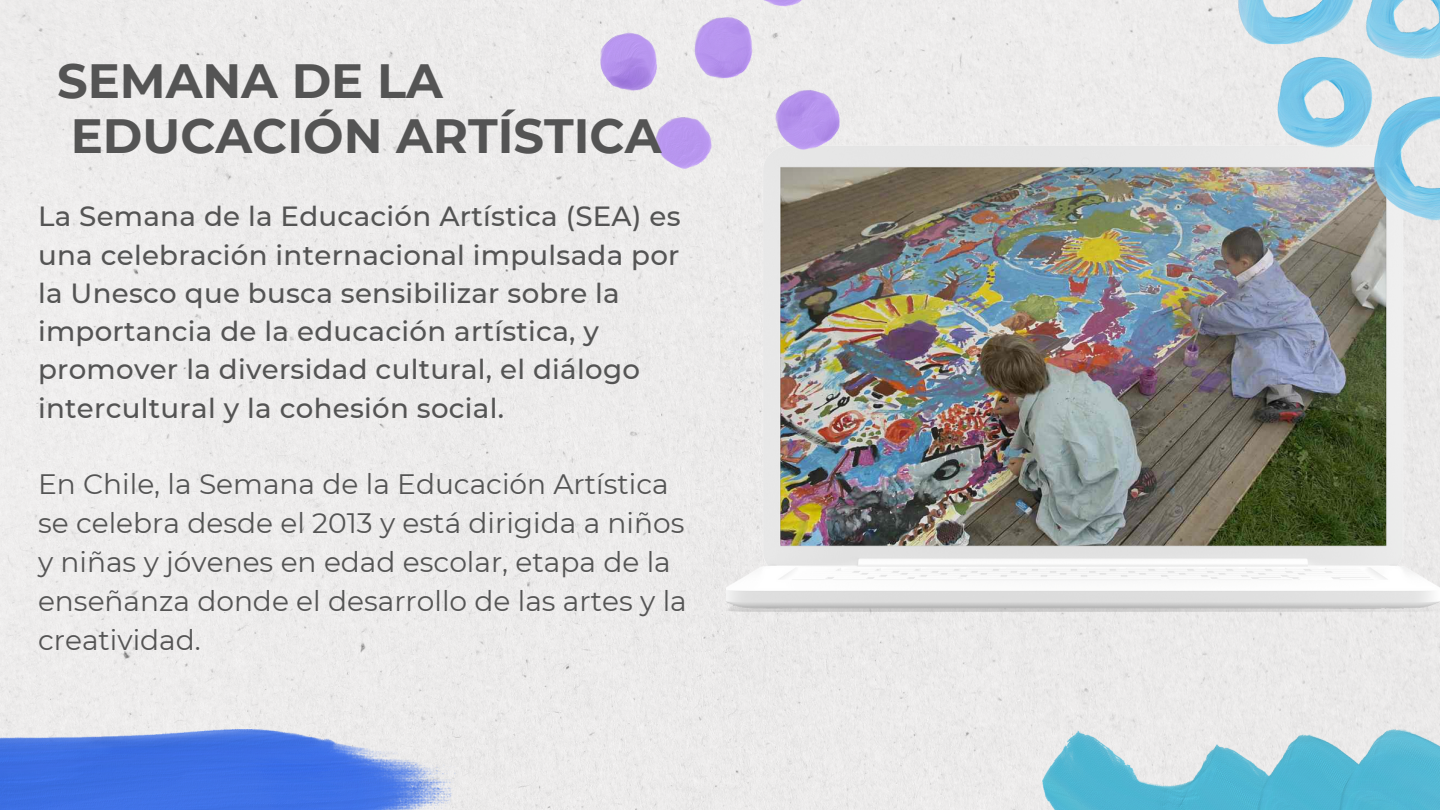
<style>
.page{position:relative;width:1440px;height:810px;background:#edebeb}
.page>*{position:absolute;margin:0;border:0;box-sizing:border-box;transform-origin:0 0}
.t1{font:700 48px/54.8px "Montserrat";color:#545454}
.t2{font:28.1px/39px "Montserrat";color:#545454}
.t3{font:500 27.7px/38.2px "Montserrat";letter-spacing:.01em;color:#545454}
</style>
<div class="page">
<img style="left:726px;top:146px;width:714px;height:466px">
<img style="left:600px;top:0;width:240px;height:168px">
<img style="left:1238px;top:0;width:202px;height:221px">
<img style="left:0;top:729px;width:456px;height:81px">
<img style="left:1043px;top:729px;width:397px;height:81px">
<p class="t1" style="left:57px;top:54px;width:606px">SEMANA DE LA<br>EDUCACIÓN ARTÍSTICA</p>
<p class="t3" style="left:38px;top:197px;width:644px">La Semana de la Educación Artística (SEA) es una celebración internacional impulsada por la Unesco que busca sensibilizar sobre la importancia de la educación artística, y promover la diversidad cultural, el diálogo intercultural y la cohesión social.</p>
<p class="t2" style="left:38px;top:464px;width:650px">En Chile, la Semana de la Educación Artística se celebra desde el 2013 y está dirigida a niños y niñas y jóvenes en edad escolar, etapa de la enseñanza donde el desarrollo de las artes y la creatividad.</p>
</div>
